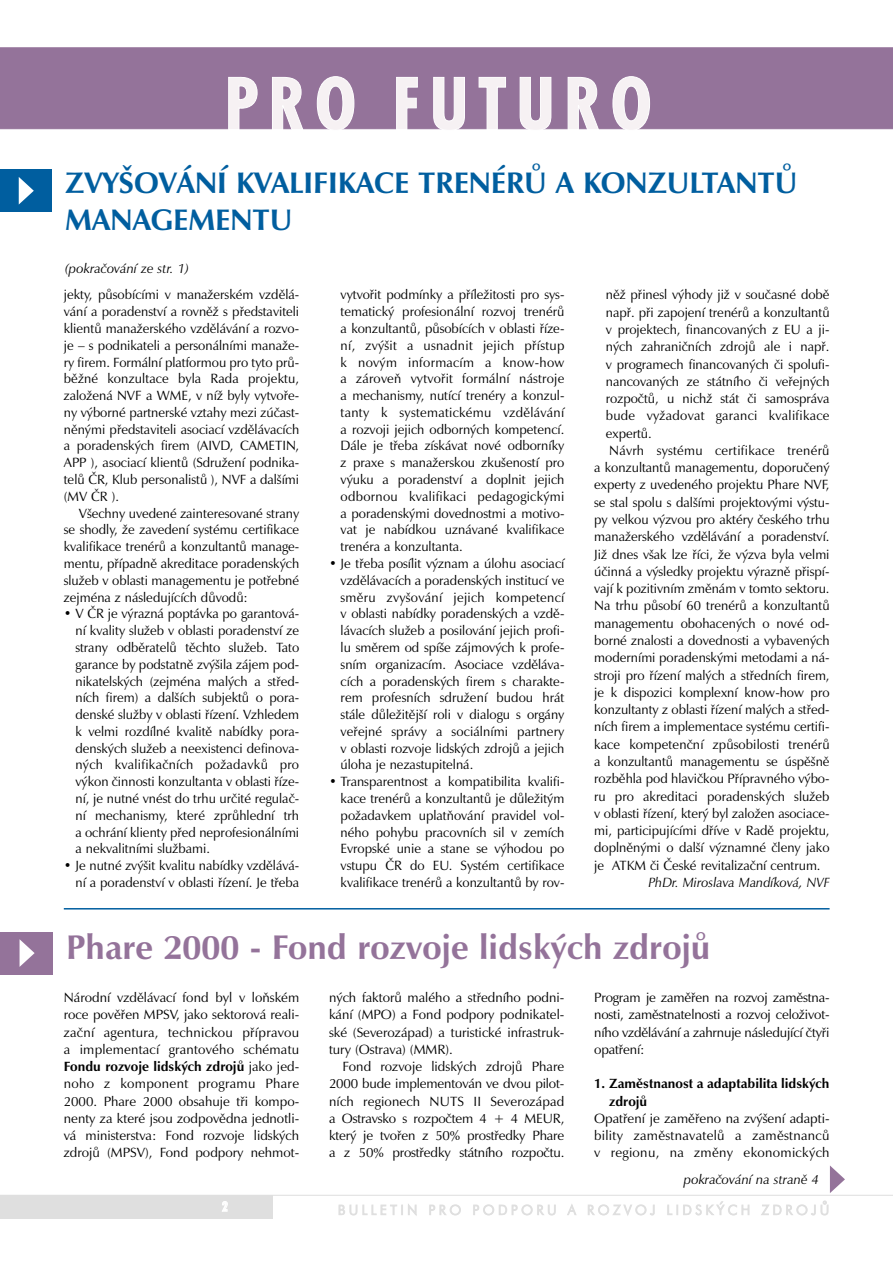
<style>
.page{position:relative;width:893px;height:1262px;background:#fff}
.page>*{position:absolute;margin:0;border:0;box-sizing:border-box;transform-origin:0 0}
.t1{font:700 34.5px "Zapf Humanist 601 BTCE";color:#94739a}
.t2{font:700 30px/36.8px "Zapf Humanist 601 BTCE";color:#005e9f}
.t3{font:13.5px/16.8px "Zapf Humanist 601 BTCE";color:#000;text-align:justify}
.t4{font:italic 13.5px "Zapf Humanist 601 BTCE";color:#000}
.t5{font:13.5px "Zapf Humanist 601 BTCE";letter-spacing:.02em;color:#000}
.t6{font:700 13.5px/17.2px "Zapf Humanist 601 BTCE";color:#000}
.t7{font:300 13.5px "Futura BTCE";letter-spacing:.26em;color:#dfdfdf}
.t8{font:700 condensed 13.5px "Futura BTCE";color:#fff}
.s1{font-weight:700}
</style>
<div class="page">
<div style="left:0;top:48px;width:892px;height:81px;background:#94739a"></div>
<svg style="left:228px;top:76px;width:29px;height:54px"></svg>
<svg style="left:272px;top:77px;width:31px;height:53px"></svg>
<svg style="left:317px;top:76px;width:37px;height:54px"></svg>
<svg style="left:396px;top:77px;width:21px;height:53px"></svg>
<svg style="left:433px;top:77px;width:32px;height:53px"></svg>
<svg style="left:479px;top:77px;width:27px;height:53px"></svg>
<svg style="left:520px;top:77px;width:31px;height:53px"></svg>
<svg style="left:567px;top:77px;width:31px;height:53px"></svg>
<svg style="left:612px;top:76px;width:38px;height:54px"></svg>
<div style="left:0;top:169px;width:52px;height:43px;background:#005e9f"></div>
<svg style="left:19px;top:177px;width:15px;height:27px"></svg>
<div style="left:0;top:1195px;width:272px;height:23px;background:#dfdfdf"></div>
<hr style="left:0;top:1194px;width:892px;height:1px;background:#dfdfdf">
<hr style="left:64px;top:908px;width:765px;height:1px;background:#005e9f">
<div style="left:0;top:931px;width:53px;height:43px;background:#94739a"></div>
<svg style="left:20px;top:940px;width:15px;height:27px"></svg>
<svg style="left:830px;top:1165px;width:15px;height:28px"></svg>
<h2 class="t2" style="left:65px;top:168px;width:733px">ZVYŠOVÁNÍ KVALIFIKACE TRENÉRŮ A KONZULTANTŮ<br>MANAGEMENTU</h2>
<p class="t4" style="left:65px;top:263px;width:125px">(pokračování ze str. 1)</p>
<p class="t3" style="left:64px;top:288px;width:237px">jekty, působícími v manažerském vzdělá&shy;vání a poradenství a rovněž s představiteli klientů manažerského vzdělávání a rozvo&shy;je – s podnikateli a personálními manaže&shy;ry firem. Formální platformou pro tyto prů&shy;běžné konzultace byla Rada projektu, založená NVF a WME, v níž byly vytvoře&shy;ny výborné partnerské vztahy mezi zúčast&shy;něnými představiteli asociací vzdělávacích a poradenských firem (AIVD, CAMETIN, APP ), asociací klientů (Sdružení podnika&shy;telů ČR, Klub personalistů ), NVF a dalšími (MV ČR ).</p>
<p class="t3" style="left:64px;top:506px;width:237px;text-indent:15px">Všechny uvedené zainteresované strany se shodly, že zavedení systému certifikace kvalifikace trenérů a konzultantů manage&shy;mentu, případně akreditace poradenských služeb v oblasti managementu je potřebné zejména z následujících důvodů:</p>
<p class="t3" style="left:75px;top:606px;width:225px;text-indent:-12px">• V ČR je výrazná poptávka po garantová&shy;ní kvality služeb v oblasti poradenství ze strany odběratelů těchto služeb. Tato garance by podstatně zvýšila zájem pod&shy;nikatelských (zejména malých a střed&shy;ních firem) a dalších subjektů o pora&shy;denské služby v oblasti řízení. Vzhledem k velmi rozdílné kvalitě nabídky pora&shy;denských služeb a neexistenci definova&shy;ných kvalifikačních požadavků pro výkon činnosti konzultanta v oblasti říze&shy;ní, je nutné vnést do trhu určité regulač&shy;ní mechanismy, které zprůhlední trh a ochrání klienty před neprofesionálními a nekvalitními službami.</p>
<p class="t3" style="left:64px;top:858px;width:237px;text-align:right">• Je nutné zvýšit kvalitu nabídky vzdělává&shy;ní a poradenství v oblasti řízení. Je třeba</p>
<p class="t3" style="left:340px;top:288px;width:225px">vytvořit podmínky a příležitosti pro sys&shy;tematický profesionální rozvoj trenérů a konzultantů, působících v oblasti říze&shy;ní, zvýšit a usnadnit jejich přístup k novým informacím a know-how a zároveň vytvořit formální nástroje a mechanismy, nutící trenéry a konzul&shy;tanty k systematickému vzdělávání a rozvoji jejich odborných kompetencí.<br>Dále je třeba získávat nové odborníky z praxe s manažerskou zkušeností pro výuku a poradenství a doplnit jejich odbornou kvalifikaci pedagogickými a poradenskými dovednostmi a motivo&shy;vat je nabídkou uznávané kvalifikace trenéra a konzultanta.</p>
<p class="t3" style="left:340px;top:556px;width:225px;text-indent:-12px">• Je třeba posílit význam a úlohu asociací vzdělávacích a poradenských institucí ve směru zvyšování jejich kompetencí v oblasti nabídky poradenských a vzdě&shy;lávacích služeb a posilování jejich profi&shy;lu směrem od spíše zájmových k profe&shy;sním organizacím. Asociace vzděláva&shy;cích a poradenských firem s charakte&shy;rem profesních sdružení budou hrát stále důležitější roli v dialogu s orgány veřejné správy a sociálními partnery v oblasti rozvoje lidských zdrojů a jejich úloha je nezastupitelná.</p>
<p class="t3" style="left:340px;top:774px;width:225px;text-indent:-12px">• Transparentnost a kompatibilita kvalifi&shy;kace trenérů a konzultantů je důležitým požadavkem uplatňování pravidel vol&shy;ného pohybu pracovních sil v zemích Evropské unie a stane se výhodou po vstupu ČR do EU. Systém certifikace kvalifikace trenérů a konzultantů by rov-</p>
<p class="t3" style="left:605px;top:288px;width:225px">něž přinesl výhody již v současné době</p>
<p class="t3" style="left:605px;top:305px;width:225px">např. při zapojení trenérů a konzultantů</p>
<p class="t3" style="left:605px;top:322px;width:225px">v projektech, financovaných z EU a ji-</p>
<p class="t3" style="left:605px;top:339px;width:225px">ných zahraničních zdrojů ale i např.</p>
<p class="t3" style="left:605px;top:357px;width:225px">v programech financovaných či spolufi-</p>
<p class="t3" style="left:605px;top:374px;width:225px">nancovaných ze státního či veřejných</p>
<p class="t3" style="left:605px;top:391px;width:225px">rozpočtů, u nichž stát či samospráva</p>
<p class="t5" style="left:605px;top:411px;width:225px">bude vyžadovat garanci kvalifikace</p>
<p class="t3" style="left:605px;top:426px;width:48px">expertů.</p>
<p class="t5" style="left:609px;top:445px;width:222px">Návrh systému certifikace trenérů</p>
<p class="t3" style="left:594px;top:460px;width:237px">a konzultantů managementu, doporučený</p>
<p class="t3" style="left:594px;top:478px;width:237px">experty z uvedeného projektu Phare NVF,</p>
<p class="t3" style="left:594px;top:495px;width:237px">se stal spolu s dalšími projektovými výstu-</p>
<p class="t3" style="left:594px;top:512px;width:237px">py velkou výzvou pro aktéry českého trhu</p>
<p class="t3" style="left:594px;top:529px;width:237px">manažerského vzdělávání a poradenství.</p>
<p class="t3" style="left:594px;top:547px;width:237px">Již dnes však lze říci, že výzva byla velmi</p>
<p class="t3" style="left:594px;top:564px;width:237px">účinná a výsledky projektu výrazně přispí-</p>
<p class="t3" style="left:594px;top:581px;width:237px">vají k pozitivním změnám v tomto sektoru.</p>
<p class="t3" style="left:594px;top:599px;width:237px">Na trhu působí 60 trenérů a konzultantů</p>
<p class="t3" style="left:594px;top:616px;width:237px">managementu obohacených o nové od-</p>
<p class="t3" style="left:594px;top:633px;width:237px">borné znalosti a dovednosti a vybavených</p>
<p class="t3" style="left:594px;top:650px;width:237px">moderními poradenskými metodami a ná-</p>
<p class="t3" style="left:594px;top:668px;width:237px">stroji pro řízení malých a středních firem,</p>
<p class="t3" style="left:594px;top:685px;width:237px">je k dispozici komplexní know-how pro</p>
<p class="t3" style="left:594px;top:702px;width:237px">konzultanty z oblasti řízení malých a střed-</p>
<p class="t3" style="left:594px;top:720px;width:237px">ních firem a implementace systému certifi-</p>
<p class="t3" style="left:594px;top:737px;width:237px">kace kompetenční způsobilosti trenérů</p>
<p class="t3" style="left:594px;top:754px;width:237px">a konzultantů managementu se úspěšně</p>
<p class="t3" style="left:594px;top:771px;width:237px">rozběhla pod hlavičkou Přípravného výbo-</p>
<p class="t3" style="left:594px;top:789px;width:237px">ru pro akreditaci poradenských služeb</p>
<p class="t3" style="left:594px;top:806px;width:237px">v oblasti řízení, který byl založen asociace-</p>
<p class="t3" style="left:594px;top:823px;width:237px">mi, participujícími dříve v Radě projektu,</p>
<p class="t3" style="left:594px;top:840px;width:237px">doplněnými o další významné členy jako</p>
<p class="t3" style="left:594px;top:858px;width:228px">je ATKM či České revitalizační centrum.</p>
<p class="t4" style="left:648px;top:877px;width:183px">PhDr. Miroslava Mandíková, NVF</p>
<h1 class="t1" style="left:66px;top:934px;width:646px">Phare 2000 - Fond rozvoje lidských zdrojů</h1>
<p class="t3" style="left:64px;top:990px;width:237px;line-height:17.2px">Národní vzdělávací fond byl v loňském roce pověřen MPSV, jako sektorová reali&shy;zační agentura, technickou přípravou a implementací grantového schématu <span class="s1">Fondu rozvoje lidských zdrojů</span> jako jed&shy;noho z komponent programu Phare 2000. Phare 2000 obsahuje tři kompo&shy;nenty za které jsou zodpovědna jednotli&shy;vá ministerstva: Fond rozvoje lidských zdrojů (MPSV), Fond podpory nehmot-</p>
<p class="t3" style="left:329px;top:990px;width:237px;line-height:17.2px">ných faktorů malého a středního podni&shy;kání (MPO) a Fond podpory podnikatel&shy;ské (Severozápad) a turistické infrastruk&shy;tury (Ostrava) (MMR).</p>
<p class="t3" style="left:329px;top:1059px;width:237px;line-height:17.2px;text-indent:14px">Fond rozvoje lidských zdrojů Phare 2000 bude implementován ve dvou pilot&shy;ních regionech NUTS II Severozápad a Ostravsko s rozpočtem 4 + 4 MEUR, který je tvořen z 50% prostředky Phare a z 50% prostředky státního rozpočtu.</p>
<p class="t3" style="left:594px;top:990px;width:237px;line-height:17.2px">Program je zaměřen na rozvoj zaměstna&shy;nosti, zaměstnatelnosti a rozvoj celoživot&shy;ního vzdělávání a zahrnuje následující čtyři opatření:</p>
<p class="t6" style="left:609px;top:1076px;width:222px;text-indent:-15px">1. Zaměstnanost a adaptabilita lidských zdrojů</p>
<p class="t3" style="left:594px;top:1111px;width:237px;line-height:17.2px">Opatření je zaměřeno na zvýšení adapti&shy;bility zaměstnavatelů a zaměstnanců v regionu, na změny ekonomických</p>
<p class="t4" style="left:684px;top:1174px;width:137px">pokračování na straně 4</p>
<p class="t8" style="left:222px;top:1201px;width:7px">2</p>
<p class="t7" style="left:338px;top:1204px;width:493px">BULLETIN PRO PODPORU A ROZVOJ LIDSKÝCH ZDROJŮ</p>
</div>
